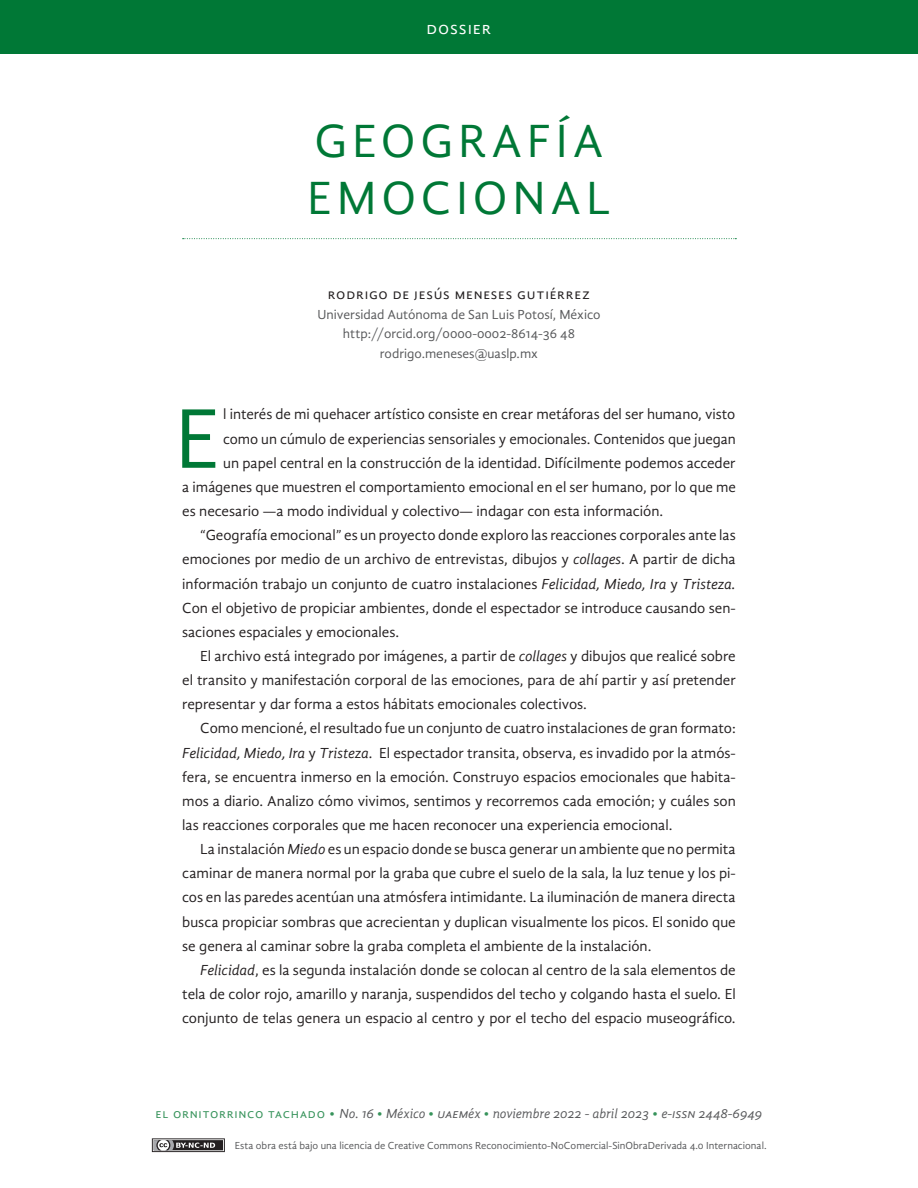
<style>
.page{position:relative;width:918px;height:1188px;background:#fff}
.page>*{position:absolute;margin:0;border:0;box-sizing:border-box;transform-origin:0 0}
.t1{font:87.15px "Gandhi Sans";color:#007836}
.t2{font:48px/57.6px "Gandhi Sans";letter-spacing:.1em;color:#007836}
.t3{font:18px "Gandhi Sans";letter-spacing:.05em;color:#fff}
.t4{font:15px "Gandhi Sans";color:#231f20}
.t5{font:15px "Gandhi Sans";letter-spacing:.05em;color:#231f20}
.t6{font:13.5px/19.5px "Gandhi Sans";color:#57585a;text-align:center}
.t7{font:italic 13.5px "Gandhi Sans";color:#57585a}
.t8{font:10.5px "Gandhi Sans";color:#57585a}
.s1{font-style:italic}
.s2{font-style:normal;color:#37935b}
</style>
<div class="page">
<div style="left:0;top:0;width:918px;height:54px;background:#007836"></div>
<svg style="left:152px;top:1138px;width:73px;height:14px"></svg>
<svg style="left:183px;top:238px;width:553px;height:1px"></svg>
<p class="t3" style="left:427px;top:18px;width:66px">dossier</p>
<h2 class="t2" style="left:307px;top:112px;width:305px">Geografía emocional</h2>
<p class="t5" style="left:328px;top:286px;width:264px">Rodrigo de Jesús Meneses Gutiérrez</p>
<p class="t6" style="left:318px;top:305px;width:284px">Universidad Autónoma de San Luis Potosí, M éxico http://orcid.org/0000-0002-8614-36 48 rodrigo.meneses@uaslp.mx</p>
<h1 class="t1" style="left:175px;top:389px;width:35px">E</h1>
<p class="t4" style="left:223px;top:406px;width:514px">l interés de mi quehacer artístico consiste en crear metáforas del ser humano, visto</p>
<p class="t4" style="left:223px;top:430px;width:514px">como un cúmulo de experiencias sensoriales y emocionales. Contenidos que juegan</p>
<p class="t4" style="left:223px;top:454px;width:514px">un papel central en la construcción de la identidad. Difícilmente podemos acceder</p>
<p class="t4" style="left:182px;top:478px;width:555px">a imágenes que muestren el comportamiento emocional en el ser humano, por lo que me</p>
<p class="t4" style="left:182px;top:503px;width:483px">es necesario —a modo individual y colectivo— indagar con esta información.</p>
<p class="t4" style="left:200px;top:527px;width:537px">“Geografía emocional” es un proyecto donde exploro las reacciones corporales ante las</p>
<p class="t4" style="left:182px;top:551px;width:555px">emociones por medio de un archivo de entrevistas, dibujos y <span class="s1">collages</span>. A partir de dicha</p>
<p class="t4" style="left:182px;top:575px;width:555px">información trabajo un conjunto de cuatro instalaciones <span class="s1">Felicidad, Miedo, Ira</span> y <span class="s1">Tristeza.</span></p>
<p class="t4" style="left:182px;top:599px;width:555px">Con el objetivo de propiciar ambientes, donde el espectador se introduce causando sen-</p>
<p class="t4" style="left:182px;top:623px;width:218px">saciones espaciales y emocionales.</p>
<p class="t4" style="left:200px;top:647px;width:537px">El archivo está integrado por imágenes, a partir de <span class="s1">collages</span> y dibujos que realicé sobre</p>
<p class="t4" style="left:182px;top:672px;width:555px">el transito y manifestación corporal de las emociones, para de ahí partir y así pretender</p>
<p class="t4" style="left:182px;top:696px;width:406px">representar y dar forma a estos hábitats emocionales colectivos.</p>
<p class="t4" style="left:200px;top:720px;width:537px">Como mencioné, el resultado fue un conjunto de cuatro instalaciones de gran formato:</p>
<p class="t4" style="left:182px;top:744px;width:555px"><span class="s1">Felicidad, Miedo, Ira</span> y <span class="s1">Tristeza.</span> El espectador transita, observa, es invadido por la atmós-</p>
<p class="t4" style="left:182px;top:768px;width:555px">fera, se encuentra inmerso en la emoción. Construyo espacios emocionales que habita-</p>
<p class="t4" style="left:182px;top:792px;width:555px">mos a diario. Analizo cómo vivimos, sentimos y recorremos cada emoción; y cuáles son</p>
<p class="t4" style="left:182px;top:816px;width:492px">las reacciones corporales que me hacen reconocer una experiencia emocional.</p>
<p class="t4" style="left:200px;top:841px;width:537px">La instalación <span class="s1">Miedo</span> es un espacio donde se busca generar un ambiente que no permita</p>
<p class="t4" style="left:182px;top:865px;width:555px">caminar de manera normal por la graba que cubre el suelo de la sala, la luz tenue y los pi-</p>
<p class="t4" style="left:182px;top:889px;width:555px">cos en las paredes acentúan una atmósfera intimidante. La iluminación de manera directa</p>
<p class="t4" style="left:182px;top:913px;width:555px">busca propiciar sombras que acrecientan y duplican visualmente los picos. El sonido que</p>
<p class="t4" style="left:182px;top:937px;width:471px">se genera al caminar sobre la graba completa el ambiente de la instalación.</p>
<p class="t4" style="left:200px;top:961px;width:537px"><span class="s1">Felicidad</span>, es la segunda instalación donde se colocan al centro de la sala elementos de</p>
<p class="t4" style="left:182px;top:986px;width:555px">tela de color rojo, amarillo y naranja, suspendidos del techo y colgando hasta el suelo. El</p>
<p class="t4" style="left:182px;top:1010px;width:555px">conjunto de telas genera un espacio al centro y por el techo del espacio museográfico.</p>
<p class="t7" style="left:156px;top:1105px;width:608px"><span class="s2">el ornitorrinco tachado •</span> No. 16 <span class="s2">•</span> México <span class="s2">•</span> uaeméx <span class="s2">•</span> noviembre 2022 - abril 2023 <span class="s2">•</span> e-issn 2448-6949</p>
<p class="t8" style="left:235px;top:1140px;width:533px">Esta obra está bajo una licencia de Creative Commons Reconocimiento-NoComercial-SinObraDerivada 4.0 Internacional.</p>
</div>
